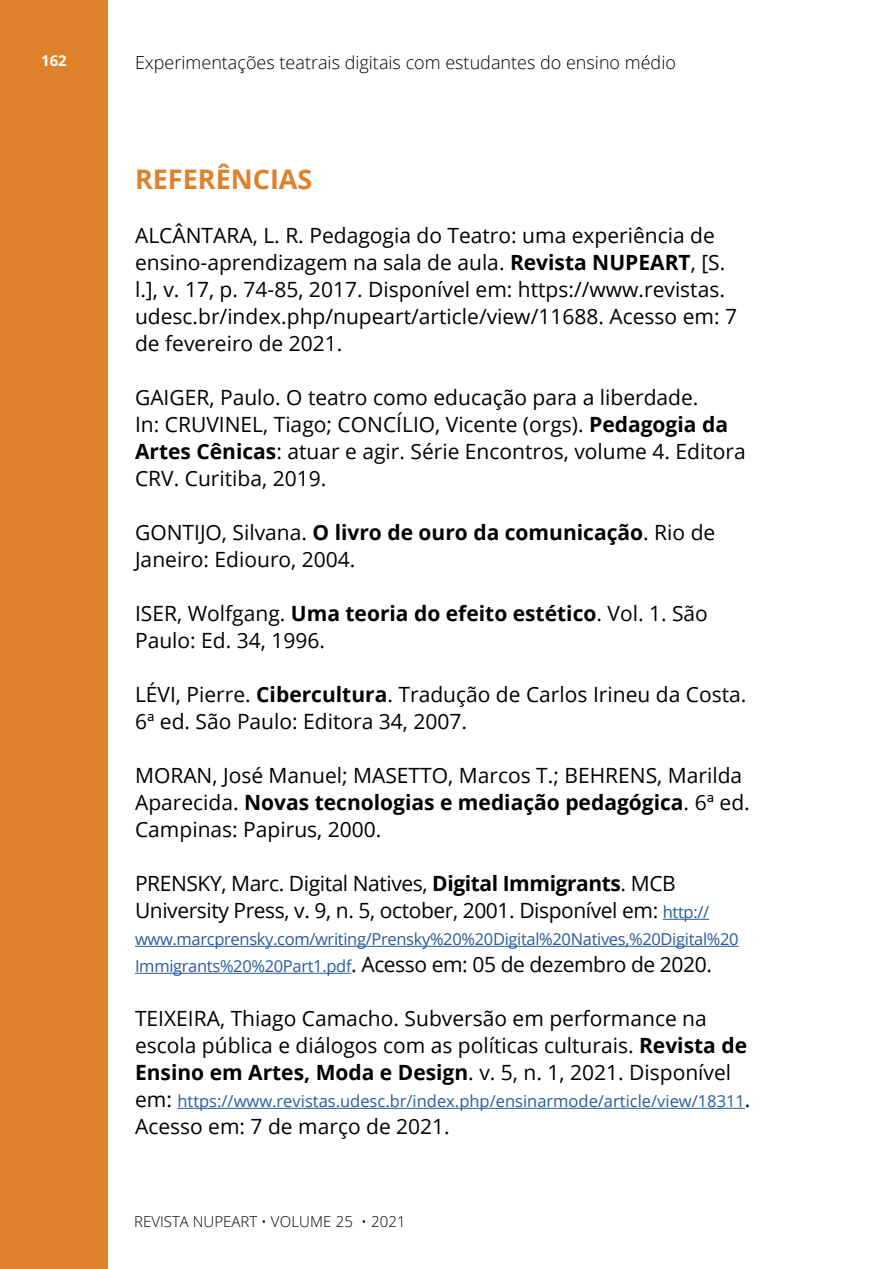
<style>
.page{position:relative;width:891px;height:1269px;background:#fff}
.page>*{position:absolute;margin:0;border:0;box-sizing:border-box;transform-origin:0 0}
.t1{font:700 27px "Open Sans";color:#df802a}
.t2{font:21px/27px "Open Sans";color:#000}
.t3{font:21px/27px "Open Sans";letter-spacing:-.02em;color:#000}
.t4{font:300 18px "Open Sans";color:#000}
.t5{font:16.5px "Open Sans";color:#275b9b}
.t6{font:16.5px "Open Sans";letter-spacing:-.02em;color:#275b9b}
.t7{font:300 15px "Open Sans";color:#000}
.t8{font:700 15px "Open Sans";color:#fff}
.s1{font-weight:700}
.s2{font-size:16.5px;color:#275b9b}
.s3{font-size:21px;color:#000}
</style>
<div class="page">
<div style="left:0;top:0;width:108px;height:1269px;background:#df802a"></div>
<hr style="left:663px;top:919px;width:46px;height:1px;background:#275b9b">
<hr style="left:135px;top:946px;width:604px;height:1px;background:#275b9b">
<hr style="left:135px;top:973px;width:216px;height:1px;background:#275b9b">
<hr style="left:177px;top:1108px;width:568px;height:1px;background:#275b9b">
<p class="t8" style="left:41px;top:50px;width:27px">162</p>
<p class="t4" style="left:135px;top:50px;width:542px">Experimentações teatrais digitais com estudantes do ensino médio</p>
<p class="t1" style="left:135px;top:160px;width:179px">REFERÊNCIAS</p>
<p class="t2" style="left:135px;top:221px;width:604px">ALCÂNTARA, L. R. Pedagogia do Teatro: uma experiência de ensino-aprendizagem na sala de aula. <span class="s1">Revista NUPEART</span>, [S. l.], v. 17, p. 74-85, 2017. Disponível em: https://www.revistas. udesc.br/index.php/nupeart/article/view/11688. Acesso em: 7 de fevereiro de 2021.</p>
<p class="t2" style="left:135px;top:383px;width:612px">GAIGER, Paulo. O teatro como educação para a liberdade.<br>In: CRUVINEL, Tiago; CONCÍLIO, Vicente (orgs). <span class="s1">Pedagogia da Artes Cênicas</span>: atuar e agir. Série Encontros, volume 4. Editora CRV. Curitiba, 2019.</p>
<p class="t2" style="left:135px;top:518px;width:582px">GONTIJO, Silvana. <span class="s1">O livro de ouro da comunicação</span>. Rio de<br>Janeiro: Ediouro, 2004.</p>
<p class="t2" style="left:135px;top:599px;width:574px">ISER, Wolfgang. <span class="s1">Uma teoria do efeito estético</span>. Vol. 1. São<br>Paulo: Ed. 34, 1996.</p>
<p class="t2" style="left:135px;top:680px;width:613px">LÉVI, Pierre. <span class="s1">Cibercultura</span>. Tradução de Carlos Irineu da Costa.<br>6ª ed. São Paulo: Editora 34, 2007.</p>
<p class="t2" style="left:135px;top:761px;width:616px">MORAN, José Manuel; MASETTO, Marcos T.; BEHRENS, Marilda<br>Aparecida. <span class="s1">Novas tecnologias e mediação pedagógica</span>. 6ª ed.<br>Campinas: Papirus, 2000.</p>
<p class="t3" style="left:135px;top:869px;width:576px">PRENSKY, Marc. Digital Natives, <span class="s1">Digital Immigrants</span>. MCB<br>University Press, v. 9, n. 5, october, 2001. Disponível em: <span class="s2">http://</span></p>
<p class="t6" style="left:135px;top:928px;width:605px">www.marcprensky.com/writing/Prensky%20%20Digital%20Natives,%20Digital%20</p>
<p class="t3" style="left:135px;top:950px;width:578px"><span class="s2">Immigrants%20%20Part1.pdf</span>. Acesso em: 05 de dezembro de 2020.</p>
<p class="t2" style="left:135px;top:1004px;width:614px">TEIXEIRA, Thiago Camacho. Subversão em performance na escola pública e diálogos com as políticas culturais. <span class="s1">Revista de<br>Ensino em Artes, Moda e Design</span>. v. 5, n. 1, 2021. Disponível</p>
<p class="t5" style="left:135px;top:1090px;width:617px"><span class="s3">em:</span> https://www.revistas.udesc.br/index.php/ensinarmode/article/view/18311<span class="s3">.</span></p>
<p class="t2" style="left:135px;top:1112px;width:316px">Acesso em: 7 de março de 2021.</p>
<p class="t7" style="left:134px;top:1211px;width:273px">REVISTA NUPEART • VOLUME 25 • 2021</p>
</div>
